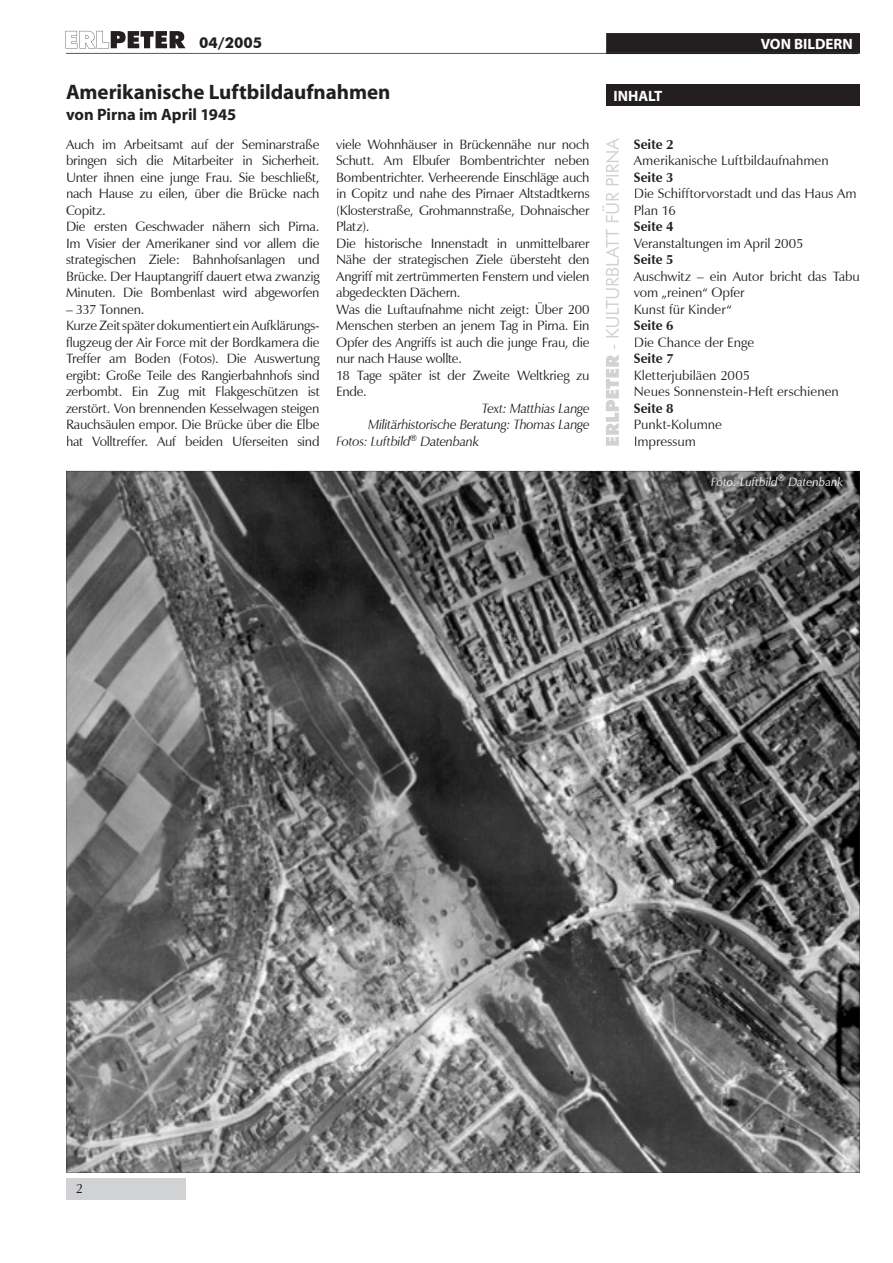
<style>
.page{position:relative;width:893px;height:1263px;background:#fff}
.page>*{position:absolute;margin:0;border:0;box-sizing:border-box;transform-origin:0 0}
.t1{font:700 21px "Myriad";letter-spacing:-.005em;color:#231f20}
.t2{font:700 16.5px "Myriad";color:#231f20}
.t3{font:700 15px "Myriad";color:#fff}
.t4{font:700 15px "Futura BT";color:#231f20}
.t5{font:13.5px/16.5px "Zapf Humanist 601 BT";letter-spacing:-.02em;color:#231f20}
.t6{font:13.5px/16.5px "Zapf Humanist 601 BT";color:#231f20}
.t7{font:italic 13.5px "Zapf Humanist 601 BT";letter-spacing:-.025em;color:#231f20}
.t8{font:700 13.5px "Zapf Humanist 601 BT";color:#231f20}
.t9{font:13.5px/16.5px "Zapf Humanist 601 BT";letter-spacing:.005em;color:#231f20}
.t10{font:italic 12px "Zapf Humanist 601 BT";color:#fff}
</style>
<div class="page">
<div style="left:66px;top:1179px;width:120px;height:21px;background:#d1d2d4"></div>
<svg style="left:602px;top:138px;width:17px;height:308px"></svg>
<div style="left:606px;top:85px;width:254px;height:21px;background:#231f20"></div>
<svg style="left:65px;top:31px;width:795px;height:23px"></svg>
<hr style="left:606px;top:53px;width:252px;height:1px;background:#231f20">
<svg style="left:120px;top:526px;width:686px;height:592px"></svg>
<img style="left:66px;top:1118px;width:794px;height:55px">
<img style="left:66px;top:471px;width:54px;height:648px">
<img style="left:806px;top:471px;width:54px;height:648px">
<img style="left:118px;top:471px;width:689px;height:55px">
<p class="t4" style="left:199px;top:34px;width:65px">04/2005</p>
<h1 class="t1" style="left:66px;top:81px;width:326px">Amerikanische Luftbildaufnahmen</h1>
<p class="t2" style="left:66px;top:106px;width:172px">von Pirna im April 1945</p>
<p class="t5" style="left:66px;top:136px;width:255px">Auch im Arbeits amt auf der Seminar straße bringen sich die Mit arbeiter in Sicherheit.<br>Unter ihnen eine junge Frau. Sie beschließt, nach Hause zu eilen, über die Brücke nach Copitz.<br>Die ersten Geschwader nähern sich Pirna.<br>Im Visier der Amerikaner sind vor allem die stra te gischen Ziele: Bahnhofsanlagen und Brücke. Der Haupt an griff dauert etwa zwanzig Minuten. Die Bombenlast wird abge worfen</p>
<p class="t5" style="left:66px;top:301px;width:255px">– 337 Tonnen.<br>Kurze Zeit später dokumentiert ein Auf klä rungs&shy;flugzeug der Air Force mit der Bord kamera die Treffer am Boden (Fotos). Die Aus wertung er gibt: Große Teile des Rangier bahnhofs sind zer bombt. Ein Zug mit Flakge schützen ist zerstört. Von brennenden Kessel wagen steigen Rauch säulen empor. Die Brücke über die Elbe hat Voll treffer. Auf beiden Uferseiten sind</p>
<p class="t5" style="left:336px;top:136px;width:255px">viele Wohn häuser in Brücken nähe nur noch Schutt. Am Elb ufer Bomben trichter neben Bomben trichter. Ver heerende Einschläge auch in Copitz und nahe des Pirnaer Altstadt kerns (Kloster straße, Groh mannstraße, Dohnaischer Platz).<br>Die historische Innenstadt in unmittelbarer Nähe der strategischen Ziele übersteht den An griff mit zertrümmerten Fenstern und vielen abge deckten Dächern.<br>Was die Luftaufnahme nicht zeigt: Über 200<br>Menschen sterben an jenem Tag in Pirna. Ein Opfer des Angriffs ist auch die junge Frau, die nur nach Hause wollte.<br>18 Tage später ist der Zweite Weltkrieg zu Ende.</p>
<p class="t7" style="left:482px;top:400px;width:109px">Text: Matthias Lange</p>
<p class="t7" style="left:368px;top:416px;width:223px">Militärhistorische Beratung: Thomas Lange</p>
<p class="t7" style="left:336px;top:433px;width:144px">Fotos: Luftbild<sup>®</sup> Datenbank</p>
<p class="t3" style="left:761px;top:36px;width:94px">VON BILDERN</p>
<p class="t3" style="left:613px;top:88px;width:51px">INHALT</p>
<p class="t8" style="left:634px;top:136px;width:41px">Seite 2</p>
<p class="t6" style="left:634px;top:152px;width:197px">Amerikanische Luftbildaufnahmen</p>
<p class="t8" style="left:634px;top:169px;width:41px">Seite 3</p>
<p class="t9" style="left:634px;top:185px;width:224px">Die Schifftorvorstadt und das Haus Am<br>Plan 16</p>
<p class="t8" style="left:634px;top:218px;width:41px">Seite 4</p>
<p class="t5" style="left:634px;top:235px;width:171px">Veranstaltungen im April 2005</p>
<p class="t8" style="left:634px;top:251px;width:41px">Seite 5</p>
<p class="t5" style="left:634px;top:268px;width:228px">Auschwitz – ein Autor bricht das Tabu vom „reinen“ Opfer<br>Kunst für Kinder“</p>
<p class="t8" style="left:634px;top:317px;width:41px">Seite 6</p>
<p class="t6" style="left:634px;top:334px;width:122px">Die Chance der Enge</p>
<p class="t8" style="left:634px;top:350px;width:41px">Seite 7</p>
<p class="t6" style="left:634px;top:367px;width:207px">Kletterjubiläen 2005<br>Neues Sonnenstein-Heft erschienen</p>
<p class="t8" style="left:634px;top:400px;width:41px">Seite 8</p>
<p class="t6" style="left:634px;top:416px;width:90px">Punkt-Kolumne<br>Impressum</p>
<p class="t10" style="left:711px;top:474px;width:133px">Foto: Luftbild<sup>®</sup> Datenbank</p>
<p class="t5" style="left:76px;top:1180px;width:9px">2</p>
</div>
